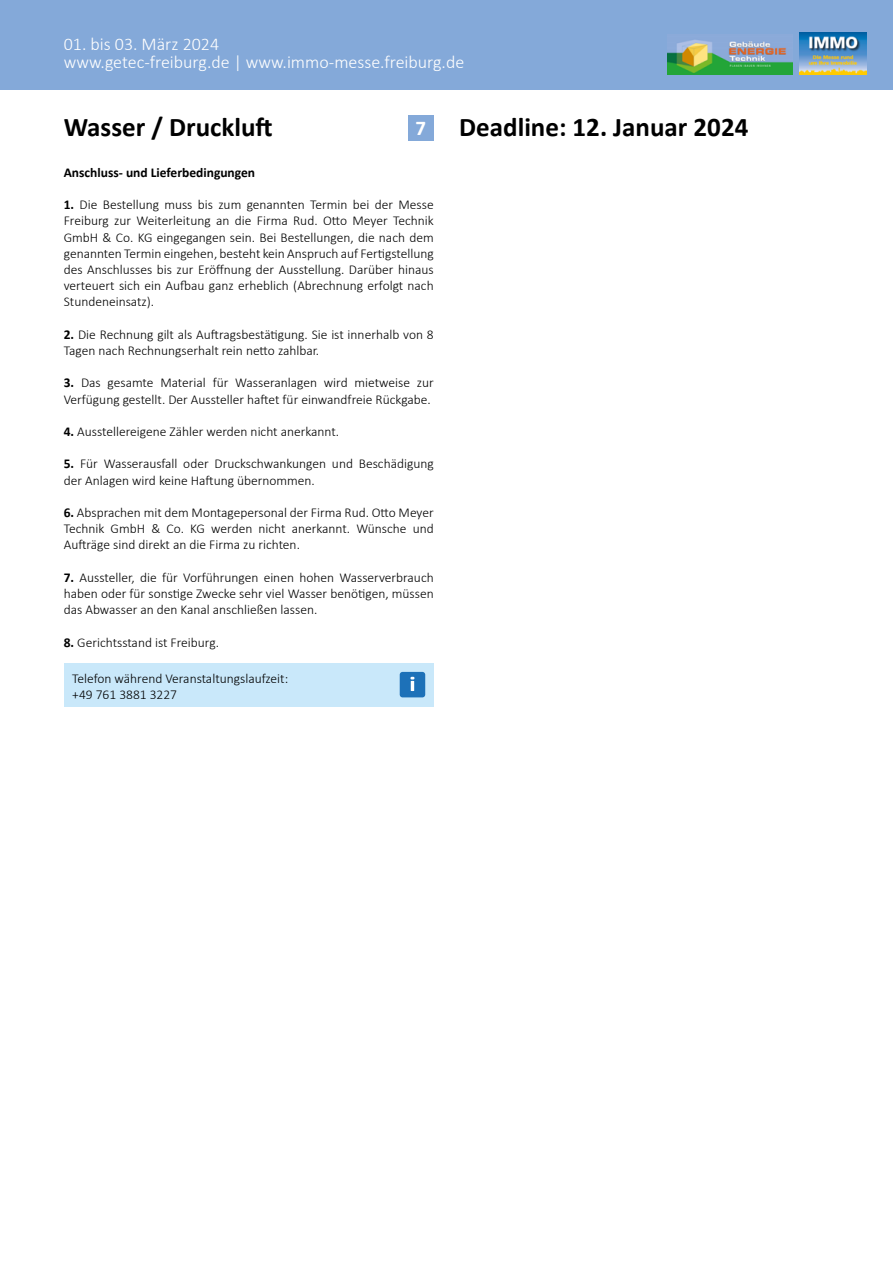
<style>
.page{position:relative;width:893px;height:1263px;background:#fff}
.page>*{position:absolute;margin:0;border:0;box-sizing:border-box;transform-origin:0 0}
.t1{font:700 27px "Calibri";color:#000}
.t2{font:300 18px/18px "Calibri";color:#fff}
.t3{font:300 13.5px/16.2px "Calibri";color:#000}
.t4{font:700 13.5px "Calibri";color:#000}
.s1{font-size:21px;color:#fff}
.s2{font-weight:700}
</style>
<div class="page">
<div style="left:0;top:0;width:893px;height:89px;background:#84a9d9"></div>
<img style="left:668px;top:39px;width:124px;height:35px">
<img style="left:799px;top:33px;width:67px;height:41px">
<div style="left:408px;top:115px;width:26px;height:25px;background:#84a9d9"></div>
<div style="left:64px;top:663px;width:370px;height:44px;background:#c9e8fa"></div>
<div style="left:400px;top:672px;width:25px;height:25px;background:#1d71b8;border-radius:3px"></div>
<svg style="left:410px;top:677px;width:4px;height:14px"></svg>
<h2 class="t2" style="left:64px;top:35px;width:402px">01. bis 03. März 2024<br>www.getec-freiburg.de | www.immo-messe.freiburg.de</h2>
<h1 class="t1" style="left:64px;top:108px;width:211px">Wasser / Druckluft</h1>
<h1 class="t1" style="left:416px;top:108px;width:334px"><span class="s1">7</span> Deadline: 12. Januar 2024</h1>
<p class="t4" style="left:64px;top:163px;width:193px">Anschluss- und Lieferbedingungen</p>
<p class="t3" style="left:64px;top:196px;width:371px;text-align:justify"><span class="s2">1.</span> Die Bestellung muss bis zum genannten Termin bei der Messe Freiburg zur Weiterleitung an die Firma Rud. Otto Meyer Technik GmbH &amp; Co. KG eingegangen sein. Bei Bestellungen, die nach dem genannten Termin eingehen, besteht kein Anspruch auf Fertigstellung des Anschlusses bis zur Eröffnung der Ausstellung. Darüber hinaus verteuert sich ein Aufbau ganz erheblich (Abrechnung erfolgt nach Stundeneinsatz).</p>
<p class="t3" style="left:64px;top:326px;width:371px"><span class="s2">2.</span> Die Rechnung gilt als Auftragsbestätigung. Sie ist innerhalb von 8<br>Tagen nach Rechnungserhalt rein netto zahlbar.</p>
<p class="t3" style="left:64px;top:375px;width:371px"><span class="s2">3.</span> Das gesamte Material für Wasseranlagen wird mietweise zur<br>Verfügung gestellt. Der Aussteller haftet für einwandfreie Rückgabe.</p>
<p class="t3" style="left:64px;top:423px;width:277px"><span class="s2">4.</span> Ausstellereigene Zähler werden nicht anerkannt.</p>
<p class="t3" style="left:64px;top:456px;width:371px"><span class="s2">5.</span> Für Wasserausfall oder Druckschwankungen und Beschädigung der Anlagen wird keine Haftung übernommen.</p>
<p class="t3" style="left:64px;top:504px;width:371px;text-align:justify"><span class="s2">6.</span> Absprachen mit dem Montagepersonal der Firma Rud. Otto Meyer Technik GmbH &amp; Co. KG werden nicht anerkannt. Wünsche und Aufträge sind direkt an die Firma zu richten.</p>
<p class="t3" style="left:64px;top:569px;width:371px;text-align:justify"><span class="s2">7.</span> Aussteller, die für Vorführungen einen hohen Wasserverbrauch haben oder für sonstige Zwecke sehr viel Wasser benötigen, müssen das Abwasser an den Kanal anschließen lassen.</p>
<p class="t3" style="left:64px;top:634px;width:157px"><span class="s2">8.</span> Gerichtsstand ist Freiburg.</p>
<p class="t3" style="left:72px;top:670px;width:217px">Telefon während Veranstaltungslaufzeit: +49 761 3881 3227</p>
</div>
